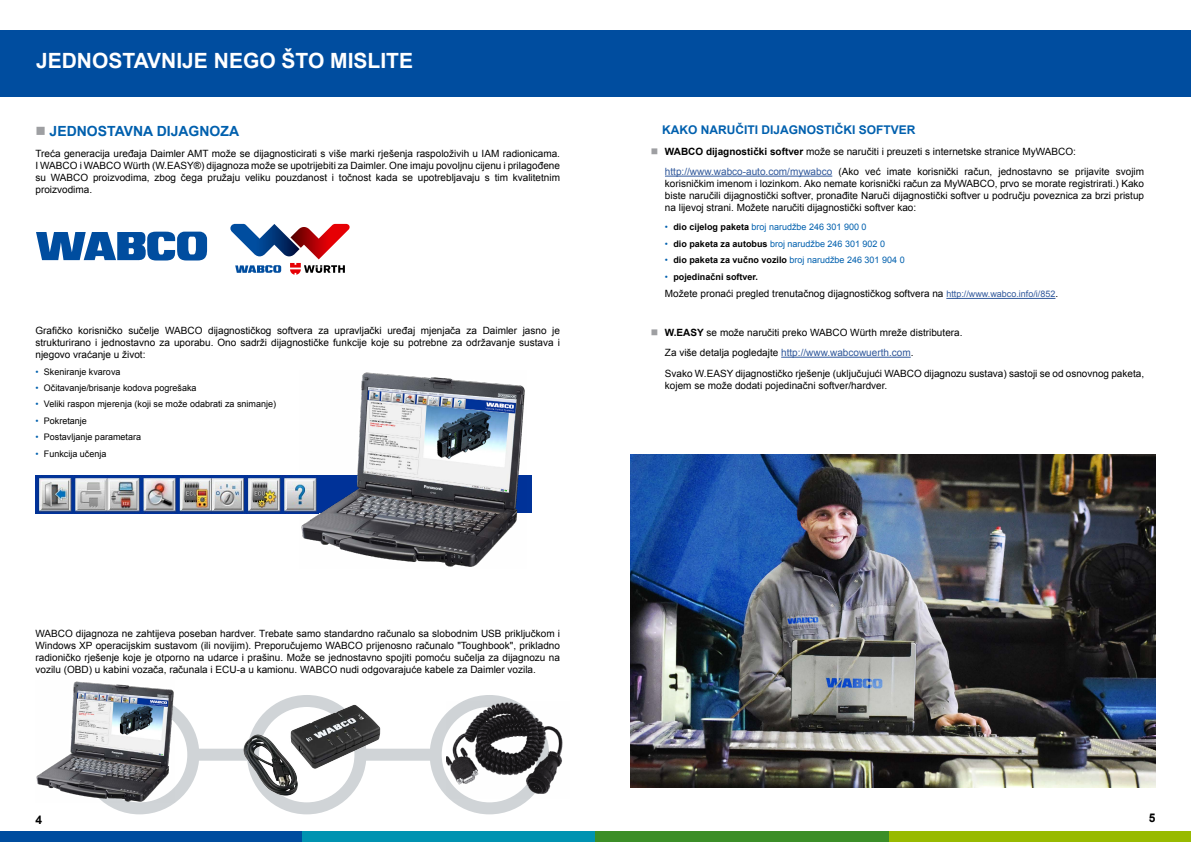
<style>
.page{position:relative;width:1191px;height:842px;background:#fff}
.page>*{position:absolute;margin:0;border:0;box-sizing:border-box;transform-origin:0 0}
.t1{font:700 21px "Arial";color:#fff}
.t2{font:700 14px "Arial";color:#0060ae}
.t3{font:700 12px "Arial";color:#0060ae}
.t4{font:700 12px "Arial";color:#000}
.t5{font:10px/12px "Arial";color:#000;text-align:justify}
.t6{font:9px "Arial";color:#000}
.t7{font:9px "Arial";color:#0060ae}
.t8{font:700 9px "Arial";color:#000}
.s1{color:#0060ae}
.s2{font-weight:700}
.s3{color:#30589b}
.s4{font-weight:700;color:#000}
.s5{font-weight:400;color:#0060ae}
.s6{font-size:9px;color:#30589b}
</style>
<div class="page">
<div style="left:0;top:831px;width:302px;height:11px;background:#004d9f"></div>
<div style="left:302px;top:831px;width:293px;height:11px;background:#0093b1"></div>
<div style="left:595px;top:831px;width:294px;height:11px;background:#3b8e27"></div>
<div style="left:889px;top:831px;width:302px;height:11px;background:#98ba00"></div>
<div style="left:0;top:30px;width:1191px;height:66px;background:#004d9f"></div>
<svg style="left:36px;top:232px;width:171px;height:29px"></svg>
<svg style="left:230px;top:224px;width:120px;height:51px"></svg>
<img style="left:35px;top:476px;width:264px;height:37px">
<div style="left:194px;top:749px;width:241px;height:12px;background:#d0d4d7"></div>
<svg style="left:86px;top:701px;width:107px;height:107px"></svg>
<div style="left:80px;top:695px;width:119px;height:119px;border:12px solid #d0d4d7;border-radius:50%"></div>
<div style="left:247px;top:695px;width:119px;height:119px;border:12px solid #d0d4d7;border-radius:50%"></div>
<svg style="left:436px;top:701px;width:107px;height:107px"></svg>
<div style="left:430px;top:695px;width:119px;height:119px;border:12px solid #d0d4d7;border-radius:50%"></div>
<img style="left:228px;top:699px;width:174px;height:103px">
<img style="left:446px;top:702px;width:117px;height:96px">
<img style="left:36px;top:681px;width:139px;height:121px">
<img style="left:299px;top:372px;width:227px;height:195px">
<img style="left:631px;top:455px;width:524px;height:333px">
<hr style="left:665px;top:176px;width:167px;height:1px;background:#30589b">
<hr style="left:946px;top:298px;width:109px;height:1px;background:#30589b">
<hr style="left:781px;top:357px;width:129px;height:1px;background:#30589b">
<h1 class="t1" style="left:36px;top:47px;width:378px">JEDNOSTAVNIJE NEGO ŠTO MISLITE</h1>
<h2 class="t2" style="left:50px;top:122px;width:191px">JEDNOSTAVNA DIJAGNOZA</h2>
<p class="t5" style="left:35px;top:147px;width:526px">Treća generacija uređaja Daimler AMT može se dijagnosticirati s više marki rješenja raspoloživih u IAM radionicama.<br>I WABCO i WABCO Würth (W.EASY®) dijagnoza može se upotrijebiti za Daimler. One imaju povoljnu cijenu i prilagođene su WABCO proizvodima, zbog čega pružaju veliku pouzdanost i točnost kada se upotrebljavaju s tim kvalitetnim proizvodima.</p>
<p class="t5" style="left:35px;top:325px;width:526px">Grafičko korisničko sučelje WABCO dijagnostičkog softvera za upravljački uređaj mjenjača za Daimler jasno je strukturirano i jednostavno za uporabu. Ono sadrži dijagnostičke funkcije koje su potrebne za održavanje sustava i njegovo vraćanje u život:</p>
<p class="t6" style="left:35px;top:365px;width:87px"><span class="s1">•</span> Skeniranje kvarova</p>
<p class="t6" style="left:35px;top:382px;width:163px"><span class="s1">•</span> Očitavanje/brisanje kodova pogrešaka</p>
<p class="t6" style="left:35px;top:398px;width:242px"><span class="s1">•</span> Veliki raspon mjerenja (koji se može odabrati za snimanje)</p>
<p class="t6" style="left:35px;top:415px;width:53px"><span class="s1">•</span> Pokretanje</p>
<p class="t6" style="left:35px;top:431px;width:107px"><span class="s1">•</span> Postavljanje parametara</p>
<p class="t6" style="left:35px;top:448px;width:73px"><span class="s1">•</span> Funkcija učenja</p>
<p class="t5" style="left:35px;top:627px;width:526px">WABCO dijagnoza ne zahtijeva poseban hardver. Trebate samo standardno računalo sa slobodnim USB priključkom i Windows XP operacijskim sustavom (ili novijim). Preporučujemo WABCO prijenosno računalo "Toughbook", prikladno radioničko rješenje koje je otporno na udarce i prašinu. Može se jednostavno spojiti pomoću sučelja za dijagnozu na vozilu (OBD) u kabini vozača, računala i ECU-a u kamionu. WABCO nudi odgovarajuće kabele za Daimler vozila.</p>
<p class="t3" style="left:662px;top:122px;width:255px">KAKO NARUČITI DIJAGNOSTIČKI SOFTVER</p>
<p class="t5" style="left:665px;top:141px;width:481px;line-height:20.5px"><span class="s2">WABCO dijagnostički softver</span> može se naručiti i preuzeti s internetske stranice MyWABCO: <span class="s3">http://www.wabco-auto.com/mywabco</span> (Ako već imate korisnički račun, jednostavno se prijavite svojim</p>
<p class="t5" style="left:665px;top:178px;width:481px">korisničkim imenom i lozinkom. Ako nemate korisnički račun za MyWABCO, prvo se morate registrirati.) Kako biste naručili dijagnostički softver, pronađite Naruči dijagnostički softver u području poveznica za brzi pristup na lijevoj strani. Možete naručiti dijagnostički softver kao:</p>
<p class="t7" style="left:665px;top:221px;width:203px">• <span class="s4">dio cijelog paketa</span> broj narudžbe 246 301 900 0</p>
<p class="t7" style="left:665px;top:238px;width:222px">• <span class="s4">dio paketa za autobus</span> broj narudžbe 246 301 902 0</p>
<p class="t7" style="left:665px;top:254px;width:241px">• <span class="s4">dio paketa za vučno vozilo</span> broj narudžbe 246 301 904 0</p>
<p class="t8" style="left:665px;top:271px;width:95px"><span class="s5">•</span> pojedinačni softver.</p>
<p class="t5" style="left:665px;top:288px;width:395px">Možete pronaći pregled trenutačnog dijagnostičkog softvera na <span class="s6">http://www.wabco.info/i/852</span>.</p>
<p class="t5" style="left:665px;top:322px;width:481px;line-height:20.5px;text-align:left"><span class="s2">W.EASY</span> se može naručiti preko WABCO Würth mreže distributera.<br>Za više detalja pogledajte <span class="s3">http://www.wabcowuerth.com</span>.<br>Svako W.EASY dijagnostičko rješenje (uključujući WABCO dijagnozu sustava) sastoji se od osnovnog paketa,</p>
<p class="t5" style="left:665px;top:379px;width:224px">kojem se može dodati pojedinačni softver/hardver.</p>
<p class="t4" style="left:35px;top:811px;width:8px">4</p>
<p class="t4" style="left:1148px;top:810px;width:8px">5</p>
</div>
